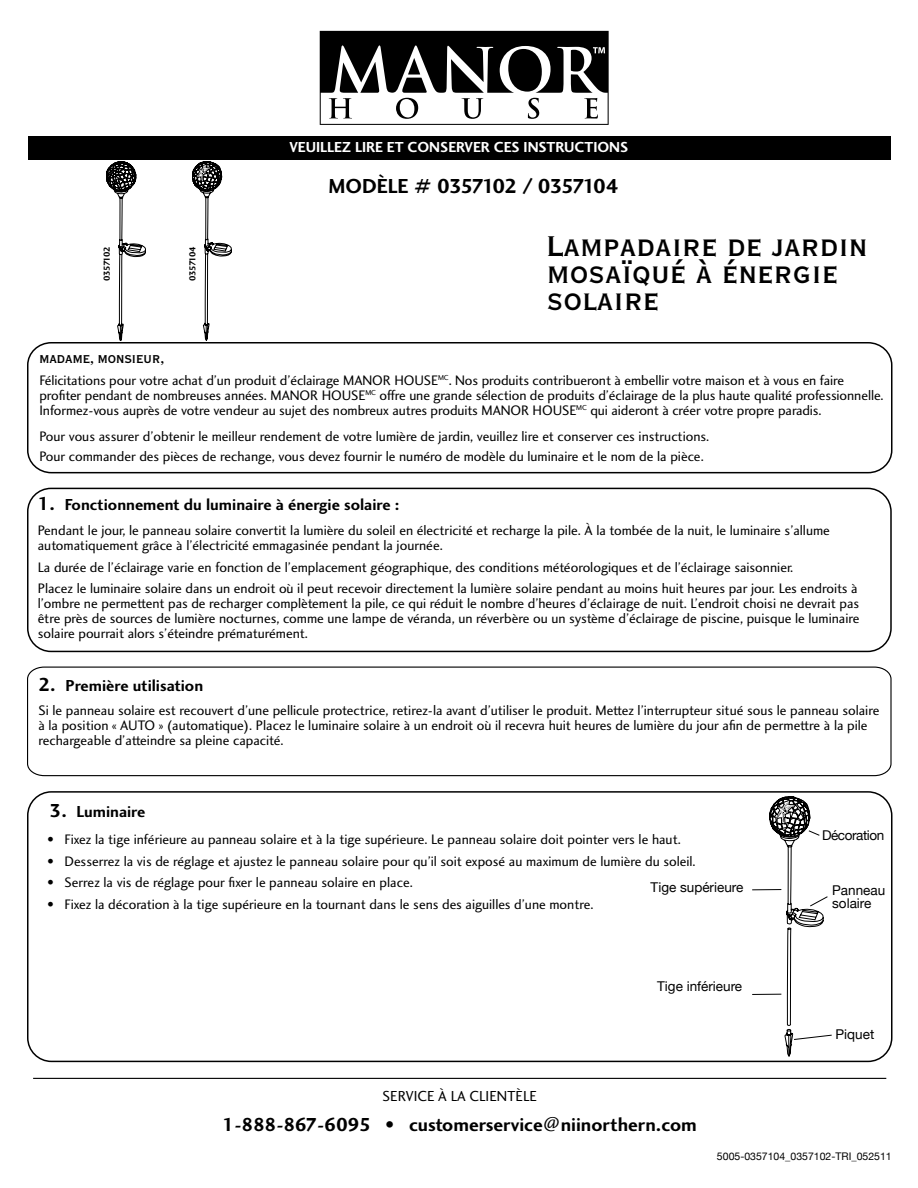
<style>
.page{position:relative;width:918px;height:1188px;background:#fff}
.page>*{position:absolute;margin:0;border:0;box-sizing:border-box;transform-origin:0 0}
.t1{font:37.5px/27px "Copperplate Thirty BC";color:#000}
.t2{font:21px "Charlotte Sans Bold Plain";letter-spacing:-.04em;color:#000}
.t3{font:19.5px "Charlotte Sans Bold Plain";color:#000}
.t4{font:16.5px "Charlotte Sans Bold Plain";color:#000}
.t5{font:15px "Charlotte Sans Bold Plain";color:#fff}
.t6{font:15px "Charlotte Sans Book Plain";color:#000}
.t7{font:15px "Copperplate Thirty BC";color:#000}
.t8{font:14.25px/15px "Charlotte Sans Book Plain";color:#000}
.t9{font:13.5px/13.5px "Helvetica Neue";color:#000}
.t10{font:13.5px "Helvetica Neue";letter-spacing:-.03em;color:#000}
.t11{font:10.5px "Helvetica Neue";color:#000}
.t12{font:9px "Charlotte Sans Bold Plain";letter-spacing:-.08em;color:#000}
.s1{font-size:19.5px}
</style>
<div class="page">
<div style="left:28px;top:136px;width:862px;height:24px;background:#000"></div>
<div style="left:27px;top:342px;width:865px;height:131px;border:2px solid #000;border-radius:23px"></div>
<div style="left:27px;top:488px;width:865px;height:164px;border:2px solid #000;border-radius:23px"></div>
<hr style="left:33px;top:1078px;width:853px;height:1px;background:#000">
<svg style="left:27px;top:666px;width:865px;height:111px"></svg>
<div style="left:27px;top:791px;width:865px;height:271px;border:2px solid #000;border-radius:24px"></div>
<svg style="left:320px;top:31px;width:289px;height:94px"></svg>
<svg style="left:106px;top:162px;width:39px;height:178px"></svg>
<svg style="left:192px;top:162px;width:39px;height:178px"></svg>
<svg style="left:752px;top:797px;width:80px;height:259px"></svg>
<p class="t5" style="left:290px;top:138px;width:340px">VEUILLEZ LIRE ET CONSERVER CES INSTRUCTIONS</p>
<p class="t12" style="left:101px;top:281px;width:36px;rotate:-90deg">0357102</p>
<p class="t12" style="left:187px;top:281px;width:36px;rotate:-90deg">0357104</p>
<h2 class="t2" style="left:328px;top:174px;width:292px">MODÈLE # 0357102 / 0357104</h2>
<h1 class="t1" style="left:547px;top:233px;width:322px">Lampadaire de jardin mosaïqué à énergie solaire</h1>
<p class="t7" style="left:39px;top:352px;width:126px">MADAME, MONSIEUR,</p>
<p class="t8" style="left:39px;top:372px;width:846px">Félicitations pour votre achat d’un produit d’éclairage MANOR HOUSE<sup>MC</sup>. Nos produits contribueront à embellir votre maison et à vous en faire profiter pendant de nombreuses années. MANOR HOUSE<sup>MC</sup> offre une grande sélection de produits d’éclairage de la plus haute qualité professionnelle.<br>Informez-vous auprès de votre vendeur au sujet des nombreux autres produits MANOR HOUSE<sup>MC</sup> qui aideront à créer votre propre paradis.</p>
<p class="t8" style="left:39px;top:426px;width:671px;line-height:19.5px">Pour vous assurer d’obtenir le meilleur rendement de votre lumière de jardin, veuillez lire et conserver ces instructions.<br>Pour commander des pièces de rechange, vous devez fournir le numéro de modèle du luminaire et le nom de la pièce.</p>
<p class="t4" style="left:38px;top:494px;width:363px"><span class="s1">1.</span> Fonctionnement du luminaire à énergie solaire :</p>
<p class="t8" style="left:38px;top:522px;width:794px">Pendant le jour, le panneau solaire convertit la lumière du soleil en électricité et recharge la pile. À la tombée de la nuit, le luminaire s’allume automatiquement grâce à l’électricité emmagasinée pendant la journée.</p>
<p class="t8" style="left:38px;top:556px;width:821px;line-height:21.8px">La durée de l’éclairage varie en fonction de l’emplacement géographique, des conditions météorologiques et de l’éclairage saisonnier.<br>Placez le luminaire solaire dans un endroit où il peut recevoir directement la lumière solaire pendant au moins huit heures par jour. Les endroits à</p>
<p class="t8" style="left:38px;top:596px;width:823px;text-align:justify">l’ombre ne permettent pas de recharger complètement la pile, ce qui réduit le nombre d’heures d’éclairage de nuit. L’endroit choisi ne devrait pas être près de sources de lumière nocturnes, comme une lampe de véranda, un réverbère ou un système d’éclairage de piscine, puisque le luminaire solaire pourrait alors s’éteindre prématurément.</p>
<p class="t4" style="left:38px;top:675px;width:166px"><span class="s1">2.</span> Première utilisation</p>
<p class="t8" style="left:38px;top:703px;width:842px">Si le panneau solaire est recouvert d’une pellicule protectrice, retirez-la avant d’utiliser le produit. Mettez l’interrupteur situé sous le panneau solaire à la position « AUTO » (automatique). Placez le luminaire solaire à un endroit où il recevra huit heures de lumière du jour afin de permettre à la pile rechargeable d’atteindre sa pleine capacité.</p>
<p class="t4" style="left:50px;top:801px;width:98px"><span class="s1">3.</span> Luminaire</p>
<p class="t8" style="left:47px;top:832px;width:635px">• Fixez la tige inférieure au panneau solaire et à la tige supérieure. Le panneau solaire doit pointer vers le haut.</p>
<p class="t8" style="left:47px;top:853px;width:650px">• Desserrez la vis de réglage et ajustez le panneau solaire pour qu’il soit exposé au maximum de lumière du soleil.</p>
<p class="t8" style="left:47px;top:875px;width:367px">• Serrez la vis de réglage pour fixer le panneau solaire en place.</p>
<p class="t8" style="left:47px;top:897px;width:548px">• Fixez la décoration à la tige supérieure en la tournant dans le sens des aiguilles d’une montre.</p>
<p class="t9" style="left:651px;top:880px;width:94px">Tige supérieure</p>
<p class="t9" style="left:657px;top:980px;width:86px">Tige inférieure</p>
<p class="t6" style="left:383px;top:1087px;width:156px">SERVICE À LA CLIENTÈLE</p>
<h3 class="t3" style="left:223px;top:1112px;width:476px">1-888-867-6095 • customerservice@niinorthern.com</h3>
<p class="t10" style="left:822px;top:827px;width:64px">Décoration</p>
<p class="t9" style="left:832px;top:883px;width:55px">Panneau solaire</p>
<p class="t9" style="left:836px;top:1028px;width:40px">Piquet</p>
<p class="t11" style="left:717px;top:1150px;width:176px">5005-0357104_0357102-TRI_052511</p>
</div>
